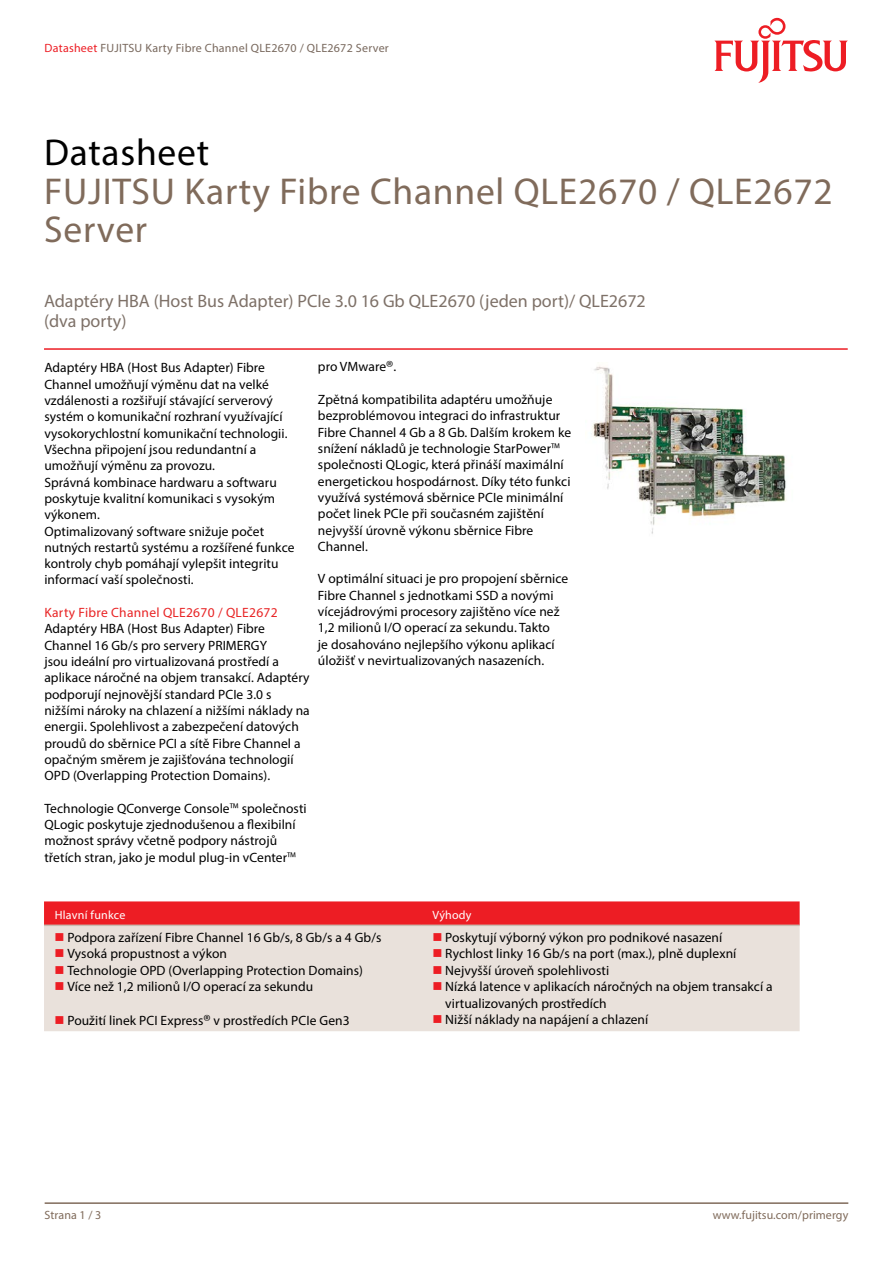
<style>
.page{position:relative;width:893px;height:1263px;background:#fff}
.page>*{position:absolute;margin:0;border:0;box-sizing:border-box;transform-origin:0 0}
.t1{font:37.5px/38.7px "Myriad Pro";letter-spacing:.02em;color:#806b5b}
.t2{font:37.5px "Myriad Pro";letter-spacing:.02em;color:#000}
.t3{font:18px/19.5px "Myriad Pro";color:#7e7168}
.t4{font:13.5px/16.4px "Myriad Pro";letter-spacing:.005em;color:#000}
.t5{font:13.5px "Myriad Pro";letter-spacing:.02em;color:#e82425}
.t6{font:12px "Myriad Pro";letter-spacing:.02em;color:#79695e}
.t7{font:12px "Myriad Pro";letter-spacing:.005em;color:#806b5b}
.t8{font:12px "Myriad Pro";letter-spacing:.02em;color:#fff}
.s1{color:#ed1d24}
.s2{font-family:"Fujitsu Sans";font-weight:300}
</style>
<div class="page">
<hr style="left:45px;top:1202px;width:803px;height:2px;background:#806b5b">
<hr style="left:44px;top:348px;width:804px;height:2px;background:#ed1d24">
<svg style="left:714px;top:18px;width:134px;height:65px"></svg>
<img style="left:592px;top:366px;width:194px;height:168px">
<div style="left:44px;top:901px;width:756px;height:23px;background:#ed1d24"></div>
<div style="left:44px;top:926px;width:756px;height:105px;background:#e9e1db"></div>
<hr style="left:44px;top:924px;width:378px;height:2px;background:#c9bbb0">
<hr style="left:422px;top:924px;width:378px;height:2px;background:#c9bbb0">
<svg style="left:56px;top:933px;width:8px;height:8px"></svg>
<svg style="left:434px;top:933px;width:7px;height:8px"></svg>
<svg style="left:56px;top:949px;width:8px;height:8px"></svg>
<svg style="left:434px;top:949px;width:7px;height:8px"></svg>
<svg style="left:56px;top:966px;width:8px;height:8px"></svg>
<svg style="left:434px;top:966px;width:7px;height:8px"></svg>
<svg style="left:56px;top:982px;width:8px;height:8px"></svg>
<svg style="left:434px;top:982px;width:7px;height:8px"></svg>
<svg style="left:56px;top:1016px;width:8px;height:8px"></svg>
<svg style="left:434px;top:1015px;width:7px;height:8px"></svg>
<p class="t6" style="left:45px;top:40px;width:346px"><span class="s1">Datasheet</span> FUJITSU Karty Fibre Channel QLE2670 / QLE2672 Server</p>
<h1 class="t2" style="left:44px;top:129px;width:167px">Datasheet</h1>
<h1 class="t1" style="left:44px;top:171px;width:790px">FUJITSU Karty Fibre Channel QLE2670 / QLE2672<br>Server</h1>
<h2 class="t3" style="left:44px;top:291px;width:603px">Adaptéry HBA (Host Bus Adapter) PCIe 3.0 16 Gb QLE2670 (jeden port)/ QLE2672 (dva porty)</h2>
<p class="t4" style="left:318px;top:358px;width:80px">pro VMware<span class="s2">®</span>.</p>
<p class="t4" style="left:318px;top:391px;width:255px">Zpětná kompatibilita adaptéru umožňuje bezproblémovou integraci do infrastruktur Fibre Channel 4 Gb a 8 Gb. Dalším krokem ke snížení nákladů je technologie StarPower<span class="s2">™ </span>společnosti QLogic, která přináší maximální energetickou hospodárnost. Díky této funkci využívá systémová sběrnice PCIe minimální počet linek PCIe při současném zajištění nejvyšší úrovně výkonu sběrnice Fibre Channel.</p>
<p class="t4" style="left:318px;top:570px;width:252px">V optimální situaci je pro propojení sběrnice Fibre Channel s jednotkami SSD a novými vícejádrovými procesory zajištěno více než 1,2 milionů I/O operací za sekundu. Takto<br>je dosahováno nejlepšího výkonu aplikací úložišť v nevirtualizovaných nasazeních.</p>
<p class="t4" style="left:44px;top:359px;width:252px">Adaptéry HBA (Host Bus Adapter) Fibre Channel umožňují výměnu dat na velké vzdálenosti a rozšiřují stávající serverový systém o komunikační rozhraní využívající vysokorychlostní komunikační technologii.<br>Všechna připojení jsou redundantní a umožňují výměnu za provozu.<br>Správná kombinace hardwaru a softwaru poskytuje kvalitní komunikaci s vysokým výkonem.<br>Optimalizovaný software snižuje počet nutných restartů systému a rozšířené funkce kontroly chyb pomáhají vylepšit integritu informací vaší společnosti.</p>
<p class="t5" style="left:44px;top:604px;width:235px">Karty Fibre Channel QLE2670 / QLE2672</p>
<p class="t4" style="left:44px;top:620px;width:267px">Adaptéry HBA (Host Bus Adapter) Fibre Channel 16 Gb/s pro servery PRIMERGY<br>jsou ideální pro virtualizovaná prostředí a aplikace náročné na objem transakcí. Adaptéry podporují nejnovější standard PCIe 3.0 s nižšími nároky na chlazení a nižšími náklady na energii. Spolehlivost a zabezpečení datových proudů do sběrnice PCI a sítě Fibre Channel a opačným směrem je zajišťována technologií OPD (Overlapping Protection Domains).</p>
<p class="t4" style="left:44px;top:800px;width:264px">Technologie QConverge Console<span class="s2">™</span> společnosti QLogic poskytuje zjednodušenou a flexibilní možnost správy včetně podpory nástrojů třetích stran, jako je modul plug-in vCenter<span class="s2">™</span></p>
<p class="t8" style="left:55px;top:907px;width:72px">Hlavní funkce</p>
<p class="t8" style="left:432px;top:907px;width:41px">Výhody</p>
<p class="t4" style="left:67px;top:929px;width:315px">Podpora zařízení Fibre Channel 16 Gb/s, 8 Gb/s a 4 Gb/s</p>
<p class="t4" style="left:445px;top:929px;width:279px">Poskytují výborný výkon pro podnikové nasazení</p>
<p class="t4" style="left:67px;top:945px;width:161px">Vysoká propustnost a výkon</p>
<p class="t4" style="left:445px;top:945px;width:293px">Rychlost linky 16 Gb/s na port (max.), plně duplexní</p>
<p class="t4" style="left:67px;top:962px;width:297px">Technologie OPD (Overlapping Protection Domains)</p>
<p class="t4" style="left:445px;top:962px;width:165px">Nejvyšší úroveň spolehlivosti</p>
<p class="t4" style="left:67px;top:978px;width:247px">Více než 1,2 milionů I/O operací za sekundu</p>
<p class="t4" style="left:445px;top:978px;width:329px">Nízká latence v aplikacích náročných na objem transakcí a virtualizovaných prostředích</p>
<p class="t4" style="left:67px;top:1012px;width:284px">Použití linek PCI Express<span class="s2">®</span> v prostředích PCIe Gen3</p>
<p class="t4" style="left:445px;top:1011px;width:205px">Nižší náklady na napájení a chlazení</p>
<p class="t7" style="left:45px;top:1207px;width:58px">Strana 1 / 3</p>
<p class="t7" style="left:713px;top:1207px;width:137px">www.fujitsu.com/primergy</p>
</div>
